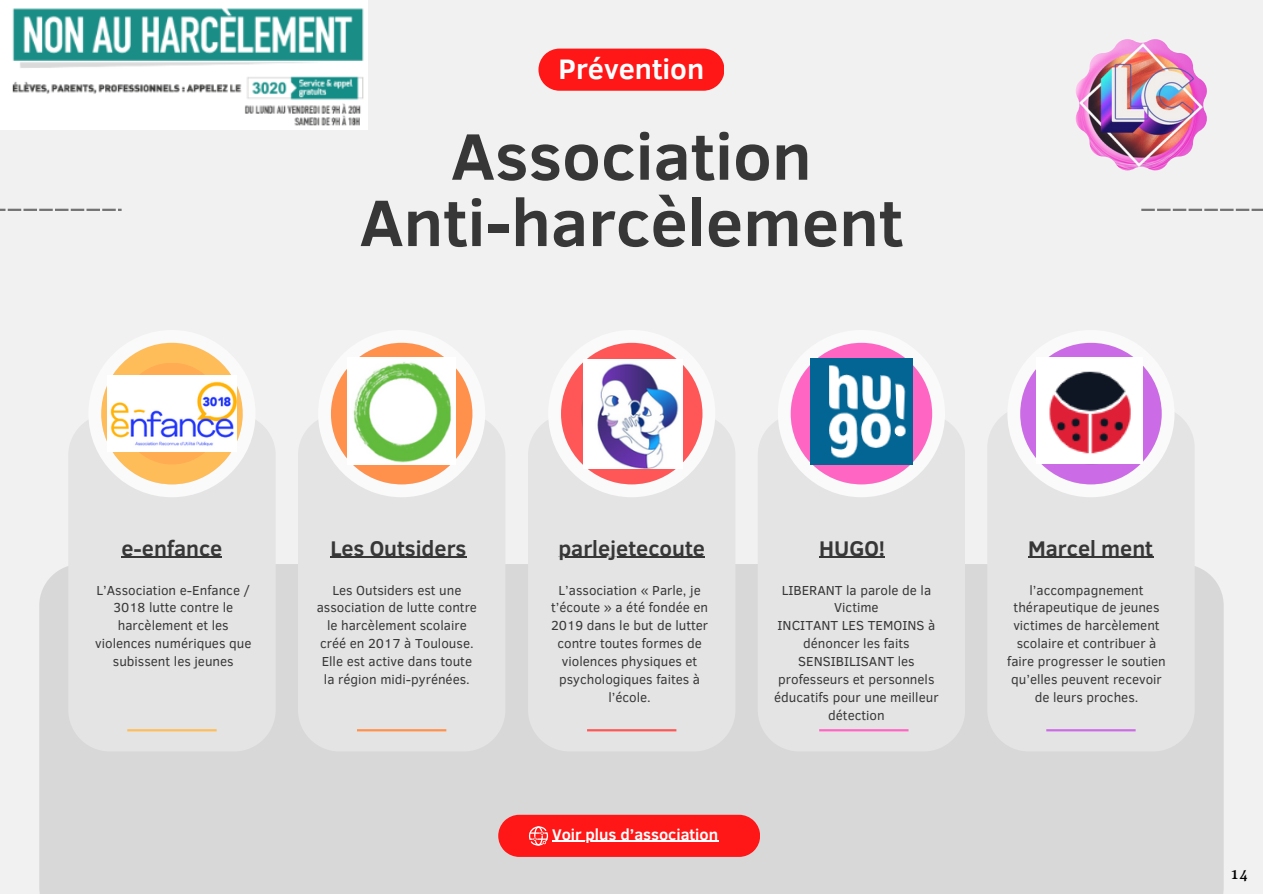
<style>
.page{position:relative;width:1263px;height:894px;background:#fff}
.page>*{position:absolute;margin:0;border:0;box-sizing:border-box;transform-origin:0 0}
.t1{font:700 67.05px/66.3px "Clear Sans";color:#373737;text-align:center}
.t2{font:700 28.95px "Clear Sans";color:#fff}
.t3{font:700 21.75px "Clear Sans";color:#373737}
.t4{font:700 15.9px "Clear Sans";color:#fff}
.t5{font:700 15px "Kelvinch";color:#000}
.t6{font:13.35px/17.9px "Clear Sans";color:#373737;text-align:center}
</style>
<div class="page">
<div style="left:0;top:0;width:1263px;height:893px;background:#f1f1f1"></div>
<div style="left:39px;top:564px;width:1185px;height:329px;background:#d8d8d8"></div>
<div style="left:68px;top:413px;width:208px;height:338px;background:#e4e4e4;border-radius:42px"></div>
<svg style="left:88px;top:342px;width:168px;height:155px"></svg>
<div style="left:101px;top:343px;width:142px;height:141px;background:#ffbd59;border-radius:50%"></div>
<svg style="left:121px;top:362px;width:102px;height:102px"></svg>
<div style="left:298px;top:413px;width:207px;height:338px;background:#e4e4e4;border-radius:42px"></div>
<svg style="left:318px;top:342px;width:167px;height:155px"></svg>
<div style="left:331px;top:343px;width:141px;height:141px;background:#ff914d;border-radius:50%"></div>
<div style="left:528px;top:413px;width:207px;height:338px;background:#e4e4e4;border-radius:42px"></div>
<svg style="left:548px;top:342px;width:167px;height:155px"></svg>
<div style="left:561px;top:343px;width:141px;height:141px;background:#ff5757;border-radius:50%"></div>
<div style="left:758px;top:413px;width:207px;height:338px;background:#e4e4e4;border-radius:42px"></div>
<svg style="left:778px;top:342px;width:167px;height:155px"></svg>
<div style="left:791px;top:343px;width:141px;height:141px;background:#ff66c4;border-radius:50%"></div>
<svg style="left:0;top:209px;width:122px;height:2px"></svg>
<svg style="left:1141px;top:209px;width:122px;height:2px"></svg>
<hr style="left:127px;top:729px;width:90px;height:2px;background:#ffbd59">
<hr style="left:357px;top:729px;width:89px;height:2px;background:#ff914d">
<hr style="left:587px;top:729px;width:89px;height:2px;background:#ff5757">
<hr style="left:819px;top:729px;width:89px;height:2px;background:#ff66c4">
<div style="left:987px;top:406px;width:208px;height:345px;background:#e4e4e4;border-radius:42px"></div>
<svg style="left:1007px;top:342px;width:167px;height:155px"></svg>
<div style="left:1020px;top:343px;width:142px;height:141px;background:#cb6ce6;border-radius:50%"></div>
<hr style="left:1046px;top:729px;width:90px;height:2px;background:#cb6ce6">
<svg style="left:498px;top:814px;width:262px;height:42px;background:#fc2626"></svg>
<svg style="left:538px;top:49px;width:186px;height:42px;background:#fe2121"></svg>
<img style="left:1076px;top:39px;width:131px;height:131px">
<img style="left:108px;top:375px;width:128px;height:76px">
<img style="left:348px;top:358px;width:108px;height:107px">
<img style="left:583px;top:359px;width:99px;height:109px">
<img style="left:0;top:0;width:368px;height:129px">
<img style="left:810px;top:359px;width:103px;height:105px">
<img style="left:1037px;top:358px;width:105px;height:105px">
<hr style="left:121px;top:556px;width:101px;height:1px;background:#373737">
<hr style="left:330px;top:556px;width:137px;height:1px;background:#373737">
<hr style="left:558px;top:556px;width:147px;height:1px;background:#373737">
<hr style="left:819px;top:556px;width:66px;height:1px;background:#373737">
<hr style="left:1028px;top:556px;width:125px;height:1px;background:#373737">
<hr style="left:552px;top:840px;width:166px;height:1px;background:#fff">
<h2 class="t2" style="left:559px;top:47px;width:147px">Prévention</h2>
<h1 class="t1" style="left:360px;top:120px;width:545px">Association<br>Anti-harcèlement</h1>
<h3 class="t3" style="left:121px;top:532px;width:102px">e-enfance</h3>
<p class="t6" style="left:95px;top:580px;width:158px">L’Association e-Enfance /<br>3018 lutte contre le harcèlement et les violences numériques que subissent les jeunes</p>
<h3 class="t3" style="left:330px;top:532px;width:138px">Les Outsiders</h3>
<h3 class="t3" style="left:558px;top:532px;width:148px">parlejetecoute</h3>
<p class="t6" style="left:551px;top:580px;width:159px">L’association « Parle, je t’écoute » a été fondée en<br>2019 dans le but de lutter contre toutes formes de violences physiques et psychologiques faites à l’école.</p>
<p class="t6" style="left:317px;top:580px;width:162px">Les Outsiders est une association de lutte contre le harcèlement scolaire créé en 2017 à Toulouse.<br>Elle est active dans toute la région midi-pyrénées.</p>
<p class="t4" style="left:552px;top:822px;width:168px">Voir plus d’association</p>
<h3 class="t3" style="left:819px;top:532px;width:67px">HUGO!</h3>
<p class="t6" style="left:774px;top:580px;width:166px">LIBERANT la parole de la<br>Victime<br>INCITANT LES TEMOINS à dénoncer les faits<br>SENSIBILISANT les professeurs et personnels éducatifs pour une meilleur détection</p>
<h3 class="t3" style="left:1028px;top:532px;width:127px">Marcel ment</h3>
<p class="t6" style="left:1007px;top:580px;width:160px">l’accompagnement thérapeutique de jeunes victimes de harcèlement scolaire et contribuer à faire progresser le soutien qu’elles peuvent recevoir de leurs proches.</p>
<p class="t5" style="left:1230px;top:863px;width:19px">14</p>
</div>
